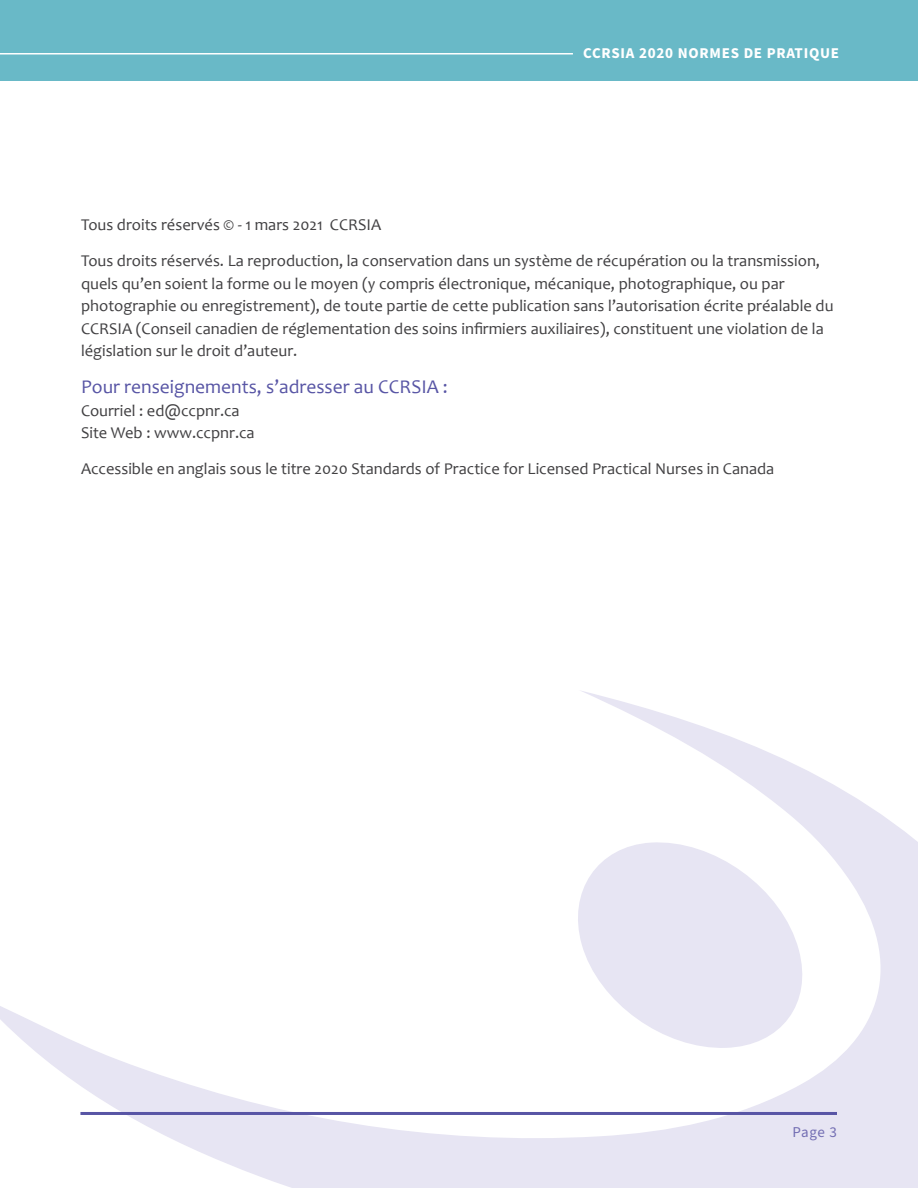
<style>
.page{position:relative;width:918px;height:1188px;background:#fff}
.page>*{position:absolute;margin:0;border:0;box-sizing:border-box;transform-origin:0 0}
.t1{font:19.5px "Candara";color:#5855a5}
.t2{font:16.5px/22.5px "Candara";color:#414042}
.t3{font:700 15px "Source Sans Pro";letter-spacing:.05em;color:#fff}
.t4{font:15px "Source Sans Pro";color:#736eb3}
</style>
<div class="page">
<svg style="left:0;top:691px;width:918px;height:497px"></svg>
<svg style="left:567px;top:839px;width:246px;height:211px;fill:#e7e5f3"></svg>
<div style="left:0;top:0;width:918px;height:81px;background:#69b9c7"></div>
<hr style="left:80px;top:1112px;width:757px;height:3px;background:#5855a5">
<hr style="left:0;top:53px;width:573px;height:2px;background:#fff">
<p class="t3" style="left:583px;top:43px;width:257px">CCRSIA 2020 NORMES DE PRATIQUE</p>
<p class="t2" style="left:81px;top:207px;width:741px;line-height:36px">Tous droits réservés © - 1 mars 2021 CCRSIA<br>Tous droits réservés. La reproduction, la conservation dans un système de récupération ou la transmission,</p>
<p class="t2" style="left:81px;top:272px;width:754px">quels qu’en soient la forme ou le moyen (y compris électronique, mécanique, photographique, ou par photographie ou enregistrement), de toute partie de cette publication sans l’autorisation écrite préalable du CCRSIA (Conseil canadien de réglementation des soins infirmiers auxiliaires), constituent une violation de la législation sur le droit d’auteur.</p>
<p class="t1" style="left:81px;top:374px;width:368px">Pour renseignements, s’adresser au CCRSIA :</p>
<p class="t2" style="left:81px;top:399px;width:175px">Courriel : ed@ccpnr.ca<br>Site Web : www.ccpnr.ca</p>
<p class="t2" style="left:81px;top:457px;width:695px">Accessible en anglais sous le titre 2020 Standards of Practice for Licensed Practical Nurses in Canada</p>
<p class="t4" style="left:793px;top:1122px;width:46px">Page 3</p>
</div>
